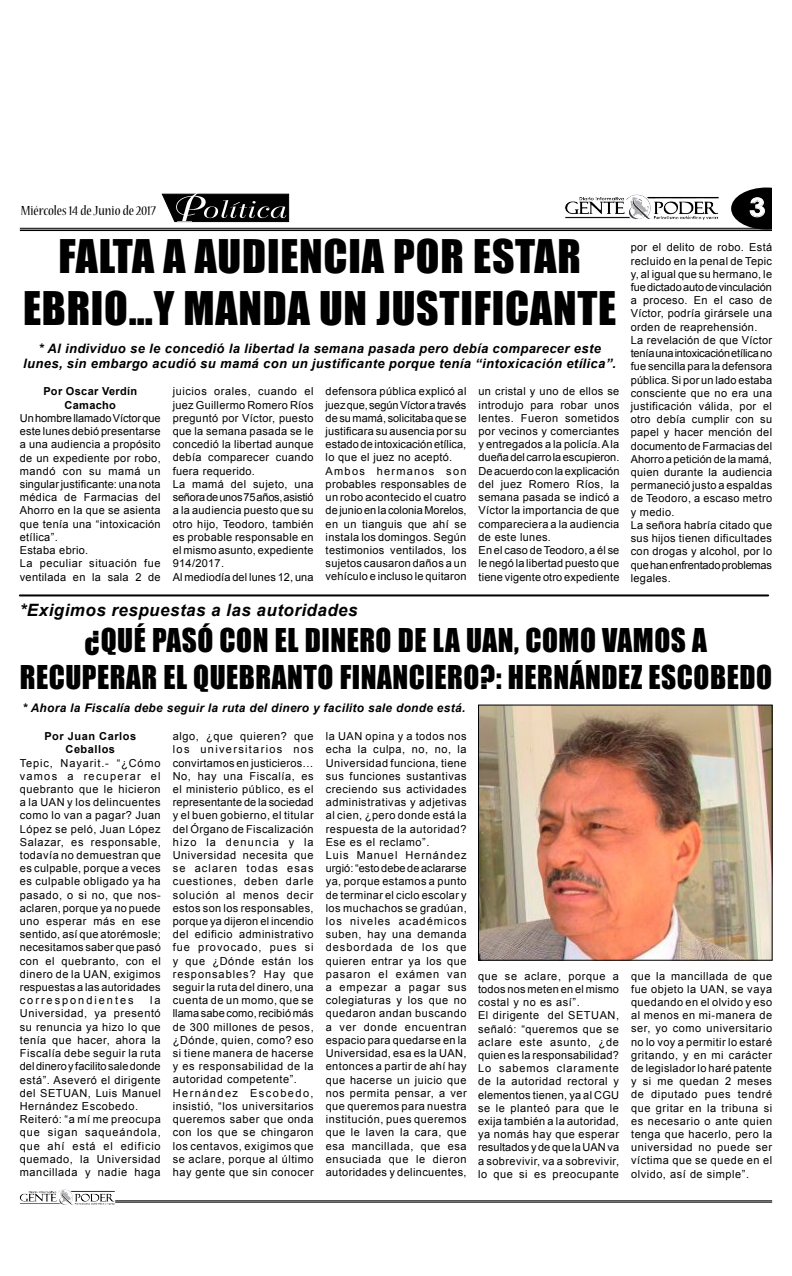
<style>
.page{position:relative;width:792px;height:1276px;background:#fff}
.page>*{position:absolute;margin:0;border:0;box-sizing:border-box;transform-origin:0 0}
.t1{font:42.6px "Impact";color:#000}
.t2{font:30.1px "Impact";letter-spacing:.015em;color:#000}
.t3{font:700 25.2px "Century Gothic";color:#fff;scale:1.14 1}
.t4{font:italic 700 17px "Arial";letter-spacing:.03em;color:#000}
.t5{font:condensed 14.6px "Nueva Std";color:#000;scale:1.1 1}
.t6{font:italic 700 13px/15.6px "Arial";letter-spacing:.03em;color:#000;text-align:center}
.t7{font:italic 700 11.9px "Arial";letter-spacing:.03em;color:#000}
.t8{font:11px/13.2px "Arial";letter-spacing:.03em;color:#000}
.t9{font:11px/13.2px "Arial";letter-spacing:.05em;color:#000}
.t10{font:700 11px/13.2px "Arial";letter-spacing:.04em;color:#000;text-align:center}
</style>
<div class="page">
<svg style="left:731px;top:187px;width:41px;height:41px"></svg>
<hr style="left:20px;top:228px;width:752px;height:1px;background:#000">
<hr style="left:20px;top:229px;width:752px;height:2px;background:#000">
<img style="left:626px;top:195px;width:24px;height:20px">
<hr style="left:115px;top:1200px;width:657px;height:1px;background:#000">
<hr style="left:115px;top:1201px;width:657px;height:1px;background:#000">
<img style="left:58px;top:1189px;width:14px;height:13px">
<svg style="left:161px;top:193px;width:129px;height:30px;background:#3e3e3e"></svg>
<hr style="left:20px;top:594px;width:748px;height:2px;background:#000">
<img style="left:480px;top:706px;width:291px;height:252px">
<div style="left:478px;top:704px;width:295px;height:256px;border:1px solid #000"></div>
<h3 class="t5" style="left:21px;top:204px;width:124px">Miércoles 14 de Junio de 2017</h3>
<h3 class="t3" style="left:749px;top:188px;width:16px">3</h3>
<h1 class="t1" style="left:59px;top:223px;width:38px">FALTA</h1>
<h1 class="t1" style="left:163px;top:223px;width:54px">AAUDIENCIA</h1>
<h1 class="t1" style="left:393px;top:223px;width:24px">POR</h1>
<h1 class="t1" style="left:473px;top:223px;width:22px">ESTAR</h1>
<h1 class="t1" style="left:23px;top:275px;width:22px">EBRIO</h1>
<h1 class="t1" style="left:129px;top:275px;width:81px">…Y MANDA</h1>
<h1 class="t1" style="left:319px;top:275px;width:94px">UN JUSTIFICANTE</h1>
<p class="t6" style="left:23px;top:340px;width:595px">* Al individuo se le concedió la libertad la semana pasada pero debía comparecer este lunes, sin embargo acudió su mamá con un justificante porque tenía “intoxicación etílica”.</p>
<p class="t10" style="left:43px;top:385px;width:95px">Por Oscar Verdín<br>Camacho</p>
<p class="t8" style="left:20px;top:411px;width:142px">Un hombre llamado Víctor que este lunes debió presentarse a una audiencia a propósito de un expediente por robo, mandó con su mamá un singular justificante: una nota médica de Farmacias del<br>Ahorro en la que se asienta que tenía una “intoxicación etílica”.<br>Estaba ebrio.<br>La peculiar situación fue ventilada en la sala 2 de</p>
<p class="t8" style="left:173px;top:385px;width:142px">juicios orales, cuando el juez Guillermo Romero Ríos preguntó por Víctor, puesto que la semana pasada se le concedió la libertad aunque debía comparecer cuando fuera requerido.<br>La mamá del sujeto, una señora de unos 75 años, asistió a la audiencia puesto que su otro hijo, Teodoro, también es probable responsable en el mismo asunto, expediente<br>914/2017.<br>Al mediodía del lunes 12, una</p>
<p class="t8" style="left:326px;top:385px;width:142px">defensora pública explicó al juez que, según Víctor a través de su mamá, solicitaba que se justificara su ausencia por su estado de intoxicación etílica, lo que el juez no aceptó.<br>Ambos hermanos son probables responsables de un robo acontecido el cuatro de junio en la colonia Morelos, en un tianguis que ahí se instala los domingos. Según testimonios ventilados, los sujetos causaron daños a un vehículo e incluso le quitaron</p>
<p class="t8" style="left:479px;top:385px;width:142px">un cristal y uno de ellos se introdujo para robar unos lentes. Fueron sometidos por vecinos y comerciantes y entregados a la policía. A la dueña del carro la escupieron.<br>De acuerdo con la explicación del juez Romero Ríos, la semana pasada se indicó a<br>Víctor la importancia de que compareciera a la audiencia de este lunes.<br>En el caso de Teodoro, a él se le negó la libertad puesto que tiene vigente otro expediente</p>
<h3 class="t4" style="left:20px;top:599px;width:339px">*Exigimos respuestas a las autoridades</h3>
<p class="t8" style="left:631px;top:241px;width:143px">por el delito de robo. Está recluido en la penal de Tepic y, al igual que su hermano, le fue dictado auto de vinculación a proceso. En el caso de<br>Víctor, podría girársele una orden de reaprehensión.<br>La revelación de que Víctor tenía una intoxicación etílica no fue sencilla para la defensora pública. Si por un lado estaba consciente que no era una justificación válida, por el otro debía cumplir con su papel y hacer mención del documento de Farmacias del<br>Ahorro a petición de la mamá, quien durante la audiencia permaneció justo a espaldas de Teodoro, a escaso metro y medio.<br>La señora habría citado que sus hijos tienen dificultades con drogas y alcohol, por lo que han enfrentado problemas legales.</p>
<h2 class="t2" style="left:85px;top:617px;width:152px">¿QUÉ PASÓ CON</h2>
<h2 class="t2" style="left:275px;top:617px;width:46px">EL DINERO</h2>
<h2 class="t2" style="left:398px;top:617px;width:146px">DE LA UAN, COMO</h2>
<h2 class="t2" style="left:602px;top:617px;width:34px">VAMOS</h2>
<h2 class="t2" style="left:692px;top:617px;width:16px">A</h2>
<h2 class="t2" style="left:20px;top:654px;width:16px">RECUPERAR</h2>
<h2 class="t2" style="left:163px;top:654px;width:47px">EL QUEBRANTO</h2>
<h2 class="t2" style="left:340px;top:654px;width:15px">FINANCIERO</h2>
<h2 class="t2" style="left:480px;top:654px;width:198px">?: HERNÁNDEZ ESCOBEDO</h2>
<p class="t10" style="left:44px;top:730px;width:93px">Por Juan Carlos<br>Ceballos</p>
<p class="t8" style="left:20px;top:756px;width:142px;text-align:justify">Tepic, Nayarit.- “¿Cómo vamos a recuperar el quebranto que le hicieron a la UAN y los delincuentes como lo van a pagar? Juan López se peló, Juan López Salazar, es responsable, todavía no demuestran que es culpable, porque a veces es culpable obligado ya ha pasado, o si no, que nos&shy;aclaren, porque ya no puede uno esperar más en ese sentido, así que atorémosle; necesitamos saber que pasó con el quebranto, con el dinero de la UAN, exigimos respuestas a las autoridades correspondientes</p>
<p class="t7" style="left:23px;top:700px;width:444px">* Ahora la Fiscalía debe seguir la ruta del dinero y facilito sale donde está.</p>
<p class="t9" style="left:173px;top:729px;width:142px">algo, ¿que quieren? que los universitarios nos convirtamos en justicieros…<br>No, hay una Fiscalía, es el ministerio público, es el representante de la sociedad y el buen gobierno, el titular del Órgano de Fiscalización hizo la denuncia y la<br>Universidad necesita que se aclaren todas esas cuestiones, deben darle solución al menos decir estos son los responsables, porque ya dijeron el incendio del edificio administrativo fue provocado, pues si y que ¿Dónde están los responsables? Hay que seguir la ruta del dinero, una cuenta de un momo, que se llama sabe como, recibió más de 300 millones de pesos, ¿Dónde, quien, como? eso si tiene manera de hacerse y es responsabilidad de la autoridad competente”.<br>Hernández Escobedo, insistió, “los universitarios queremos saber que onda con los que se chingaron los centavos, exigimos que se aclare, porque al último hay gente que sin conocer</p>
<p class="t9" style="left:326px;top:729px;width:142px">la UAN opina y a todos nos echa la culpa, no, no, la<br>Universidad funciona, tiene sus funciones sustantivas creciendo sus actividades administrativas y adjetivas al cien, ¿pero donde está la respuesta de la autoridad?<br>Ese es el reclamo”.<br>Luis Manuel Hernández urgió: “esto debe de aclararse ya, porque estamos a punto de terminar el ciclo escolar y los muchachos se gradúan, los niveles académicos suben, hay una demanda desbordada de los que quieren entrar ya los que pasaron el exámen van a empezar a pagar sus colegiaturas y los que no quedaron andan buscando a ver donde encuentran espacio para quedarse en la<br>Universidad, esa es la UAN, entonces a partir de ahí hay que hacerse un juicio que nos permita pensar, a ver que queremos para nuestra institución, pues queremos que le laven la cara, que esa mancillada, que esa ensuciada que le dieron autoridades y delincuentes,</p>
<p class="t9" style="left:478px;top:969px;width:143px">que se aclare, porque a todos nos meten en el mismo costal y no es así”.<br>El dirigente del SETUAN, señaló: “queremos que se aclare este asunto, ¿de quien es la responsabilidad?<br>Lo sabemos claramente de la autoridad rectoral y elementos tienen, ya al CGU se le planteó para que le exija también a la autoridad, ya nomás hay que esperar resultados y de que la UAN va a sobrevivir, va a sobrevivir, lo que si es preocupante</p>
<p class="t8" style="left:631px;top:969px;width:143px;text-align:justify">que la mancillada de que fue objeto la UAN, se vaya quedando en el olvido y eso al menos en mi-manera de ser, yo como universitario no lo voy a permitir lo estaré gritando, y en mi carácter de legislador lo haré patente y si me quedan 2 meses de diputado pues tendré que gritar en la tribuna si es necesario o ante quien tenga que hacerlo, pero la universidad no puede ser víctima que se quede en el olvido, así de simple”.</p>
<p class="t9" style="left:20px;top:993px;width:142px;text-indent:130px">la<br>Universidad, ya presentó su renuncia ya hizo lo que tenía que hacer, ahora la<br>Fiscalía debe seguir la ruta del dinero y facilito sale donde está”. Aseveró el dirigente del SETUAN, Luis Manuel<br>Hernández Escobedo.<br>Reiteró: “a mí me preocupa que sigan saqueándola, que ahí está el edificio quemado, la Universidad mancillada y nadie haga</p>
</div>
